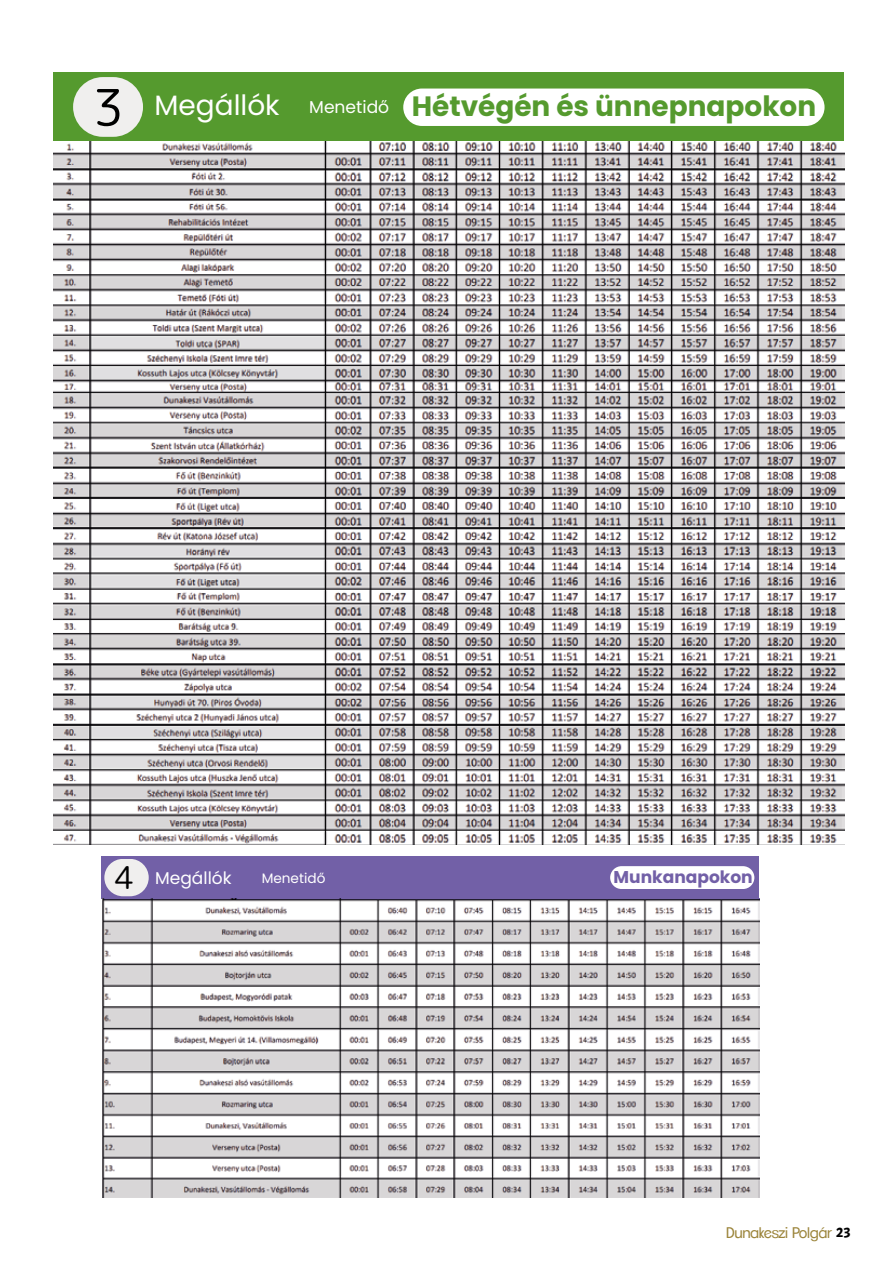
<style>
.page{position:relative;width:893px;height:1263px;background:#fff}
.page>*{position:absolute;margin:0;border:0;box-sizing:border-box;transform-origin:0 0}
.t1{font:700 27.9px "Poppins";color:#559a2e}
.t2{font:700 17.1px "Poppins";color:#7260a7}
.t3{font:17.1px "Poppins";color:#fff}
.t4{font:15px "Clemente P Dag";letter-spacing:-.02em;color:#9b843a}
.t5{font:13.65px "Poppins";color:#fff}
.s1{font-family:"rounded mplus 1 p regular";font-weight:400;font-size:50.25px;color:#000}
.s2{font-weight:400;color:#fff}
.s3{font-weight:400;font-size:17.1px;color:#fff}
.s4{font-family:"rounded mplus 1 p regular";font-size:31.5px;color:#000}
.s5{font-family:"Polo Ze 11 K Bold";color:#000}
</style>
<div class="page">
<img style="left:53px;top:141px;width:791px;height:703px">
<div style="left:53px;top:72px;width:791px;height:69px;background:#559a2e"></div>
<div style="left:403px;top:89px;width:421px;height:37px;background:#fff;border-radius:19px"></div>
<div style="left:73px;top:77px;width:70px;height:60px;background:#f0efee;border-radius:30px"></div>
<div style="left:101px;top:856px;width:658px;height:43px;background:#7260a7"></div>
<div style="left:610px;top:866px;width:144px;height:23px;background:#fff;border-radius:11px"></div>
<div style="left:104px;top:859px;width:45px;height:37px;background:#f0efee;border-radius:19px"></div>
<img style="left:102px;top:899px;width:657px;height:298px">
<p class="t1" style="left:93px;top:90px;width:725px"><span class="s1">3</span> <span class="s2">Megállók</span> <span class="s3">Menetidő</span> Hétvégén és ünnepnapokon</p>
<p class="t3" style="left:115px;top:868px;width:118px"><span class="s4">4</span> Megállók</p>
<p class="t5" style="left:262px;top:870px;width:65px">Menetidő</p>
<p class="t2" style="left:614px;top:867px;width:141px">Munkanapokon</p>
<p class="t4" style="left:726px;top:1223px;width:126px">Dunakeszi Polgár <span class="s5">23</span></p>
</div>
